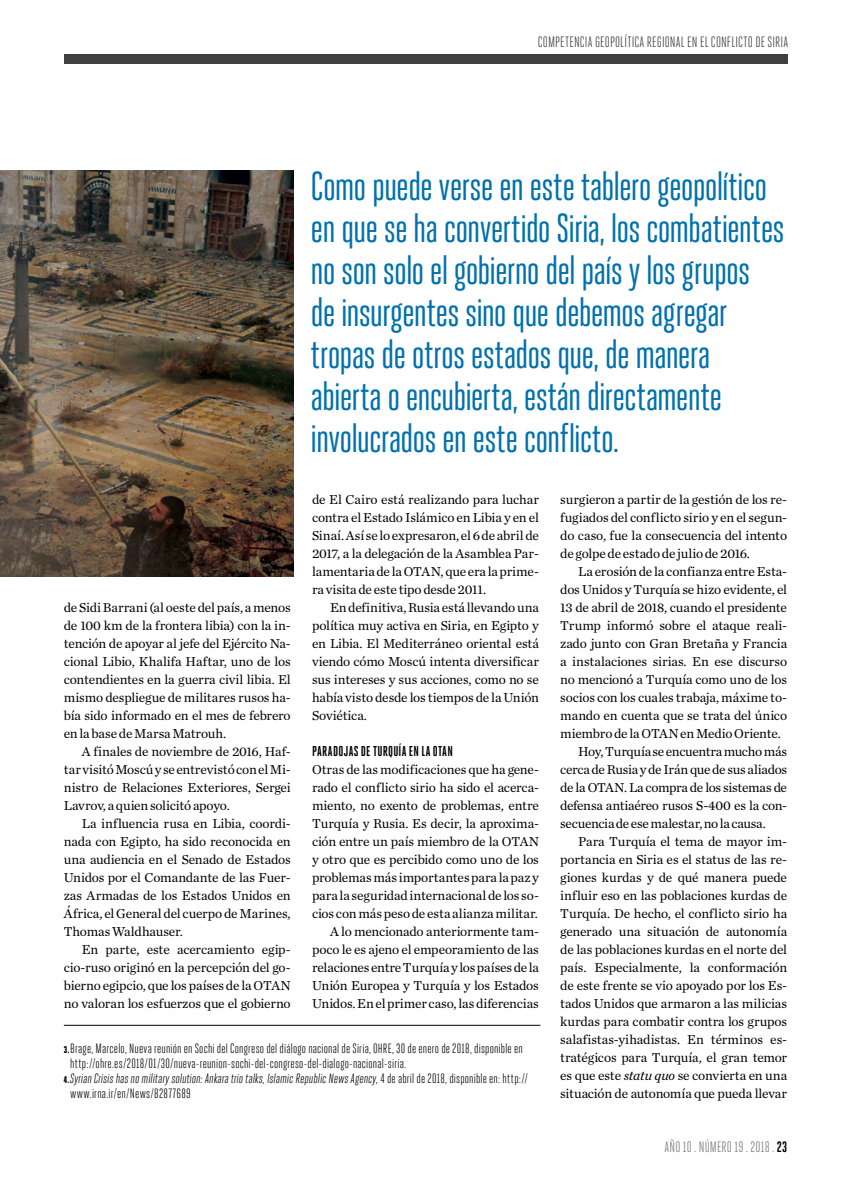
<style>
.page{position:relative;width:851px;height:1191px;background:#fff}
.page>*{position:absolute;margin:0;border:0;box-sizing:border-box;transform-origin:0 0}
.t1{font:40.5px/42px "Heroic Condensed";letter-spacing:-.025em;color:#0071ae}
.t2{font:15px "Heroic Condensed";letter-spacing:.01em;color:#414042}
.t3{font:15px "Heroic Condensed";letter-spacing:.015em;color:#77787b}
.t4{font:700 14.25px "Heroic Condensed";letter-spacing:.02em;color:#000}
.t5{font:13.5px/18px "Chronicle Text G1";letter-spacing:-.015em;color:#000;text-align:justify}
.t6{font:13.5px "Heroic Condensed";letter-spacing:.01em;color:#000}
.t7{font:italic 13.5px "Heroic Condensed";letter-spacing:.005em;color:#000}
.s1{font-weight:900;font-size:9.75px}
.s2{font-weight:900;font-style:normal;font-size:9.75px}
.s3{font-style:normal}
.s4{font-family:"Chronicle Text G2";font-style:italic}
.s5{font-weight:700;color:#000}
</style>
<div class="page">
<div style="left:64px;top:54px;width:723px;height:9px;background:#414042"></div>
<img style="left:0;top:171px;width:293px;height:405px">
<hr style="left:64px;top:1025px;width:476px;height:1px;background:#000">
<p class="t2" style="left:537px;top:33px;width:252px">COMPETENCIA GEOPOLÍTICA REGIONAL EN EL CONFLICTO DE SIRIA</p>
<p class="t1" style="left:310px;top:165px;width:475px">Como puede verse en este tablero geopolítico en que se ha convertido Siria, los combatientes no son solo el gobierno del país y los grupos de insurgentes sino que debemos agregar tropas de otros estados que, de manera abierta o encubierta, están directamente involucrados en este conflicto.</p>
<p class="t5" style="left:64px;top:598px;width:228px">de Sidi Barrani (al oeste del país, a menos de 100 km de la frontera libia) con la in&shy;tención de apoyar al jefe del Ejército Na&shy;cional Libio, Khalifa Haftar, uno de los contendientes en la guerra civil libia. El mismo despliegue de militares rusos ha&shy;bía sido informado en el mes de febrero en la base de Marsa Matrouh.</p>
<p class="t5" style="left:64px;top:742px;width:228px;text-indent:18px">A finales de noviembre de 2016, Haf&shy;tar visitó Moscú y se entrevistó con el Mi&shy;nistro de Relaciones Exteriores, Sergei Lavrov, a quien solicitó apoyo.</p>
<p class="t5" style="left:64px;top:814px;width:228px;text-indent:18px">La influencia rusa en Libia, coordi&shy;nada con Egipto, ha sido reconocida en una audiencia en el Senado de Estados Unidos por el Comandante de las Fuer&shy;zas Armadas de los Estados Unidos en África, el General del cuerpo de Marines, Thomas Waldhauser.</p>
<p class="t5" style="left:64px;top:940px;width:228px;text-indent:18px">En parte, este acercamiento egip&shy;cio-ruso originó en la percepción del go&shy;bierno egipcio, que los países de la OTAN no valoran los esfuerzos que el gobierno</p>
<p class="t5" style="left:312px;top:490px;width:228px">de El Cairo está realizando para luchar contra el Estado Islámico en Libia y en el Sinaí. Así se lo expresaron, el 6 de abril de 2017, a la delegación de la Asamblea Par&shy;lamentaria de la OTAN, que era la prime&shy;ra visita de este tipo desde 2011.</p>
<p class="t5" style="left:312px;top:598px;width:228px;text-indent:18px">En definitiva, Rusia está llevando una política muy activa en Siria, en Egipto y en Libia. El Mediterráneo oriental está viendo cómo Moscú intenta diversificar sus intereses y sus acciones, como no se había visto desde los tiempos de la Unión Soviética.</p>
<p class="t4" style="left:312px;top:743px;width:12px">PARADO</p>
<p class="t4" style="left:344px;top:743px;width:40px">JAS DE TURQUÍA</p>
<p class="t4" style="left:409px;top:743px;width:46px">EN LA OTAN</p>
<p class="t5" style="left:312px;top:760px;width:228px;text-align:right">Otras de las modificaciones que ha gene&shy;rado el conflicto sirio ha sido el acerca&shy;miento, no exento de problemas, entre Turquía y Rusia. Es decir, la aproxima&shy;ción entre un país miembro de la OTAN y otro que es percibido como uno de los problemas más importantes para la paz y para la seguridad internacional de los so&shy;cios con más peso de esta alianza militar.<br>A lo mencionado anteriormente tam&shy;poco le es ajeno el empeoramiento de las relaciones entre Turquía y los países de la Unión Europea y Turquía y los Estados Unidos. En el primer caso, las diferencias</p>
<p class="t6" style="left:64px;top:1040px;width:460px"><span class="s1">3.</span>Brage, Marcelo, Nueva reunión en Sochi del Congreso del diálogo nacional de Siria, OHRE, 30 de enero de 2018, disponible en</p>
<p class="t6" style="left:70px;top:1055px;width:337px">http://ohre.es/2018/01/30/nueva-reunion-sochi-del-congreso-del-dialogo-nacional-siria.</p>
<p class="t7" style="left:64px;top:1070px;width:465px"><span class="s2">4.</span>Syrian Crisis has no military solution: Ankara trio talks, Islamic Republic News Agency, <span class="s3">4 de abril de 2018, disponible en: http://</span></p>
<p class="t6" style="left:70px;top:1085px;width:122px">www.irna.ir/en/News/82877689</p>
<p class="t5" style="left:560px;top:490px;width:228px">surgieron a partir de la gestión de los re&shy;fugiados del conflicto sirio y en el segun&shy;do caso, fue la consecuencia del intento de golpe de estado de julio de 2016.</p>
<p class="t5" style="left:578px;top:562px;width:210px">La erosión de la confianza entre Esta-</p>
<p class="t5" style="left:560px;top:580px;width:228px">dos Unidos y Turquía se hizo evidente, el</p>
<p class="t5" style="left:560px;top:598px;width:228px">13 de abril de 2018, cuando el presidente</p>
<p class="t5" style="left:560px;top:616px;width:228px">Trump informó sobre el ataque reali-</p>
<p class="t5" style="left:560px;top:634px;width:228px">zado junto con Gran Bretaña y Francia</p>
<p class="t5" style="left:560px;top:652px;width:228px">a instalaciones sirias. En ese discurso</p>
<p class="t5" style="left:560px;top:670px;width:228px">no mencionó a Turquía como uno de los</p>
<p class="t5" style="left:560px;top:688px;width:228px">socios con los cuales trabaja, máxime to-</p>
<p class="t5" style="left:560px;top:706px;width:228px">mando en cuenta que se trata del único</p>
<p class="t5" style="left:560px;top:724px;width:222px">miembro de la OTAN en Medio Oriente.</p>
<p class="t5" style="left:578px;top:742px;width:210px">Hoy, Turquía se encuentra mucho más</p>
<p class="t5" style="left:560px;top:760px;width:228px">cerca de Rusia y de Irán que de sus aliados</p>
<p class="t5" style="left:560px;top:778px;width:228px">de la OTAN. La compra de los sistemas de</p>
<p class="t5" style="left:560px;top:796px;width:228px">defensa antiaéreo rusos S-400 es la con-</p>
<p class="t5" style="left:560px;top:814px;width:207px">secuencia de ese malestar, no la causa.</p>
<p class="t5" style="left:578px;top:832px;width:210px">Para Turquía el tema de mayor im-</p>
<p class="t5" style="left:560px;top:850px;width:228px">portancia en Siria es el status de las re-</p>
<p class="t5" style="left:560px;top:868px;width:228px">giones kurdas y de qué manera puede</p>
<p class="t5" style="left:560px;top:886px;width:228px">influir eso en las poblaciones kurdas de</p>
<p class="t5" style="left:560px;top:904px;width:228px">Turquía. De hecho, el conflicto sirio ha</p>
<p class="t5" style="left:560px;top:922px;width:228px">generado una situación de autonomía</p>
<p class="t5" style="left:560px;top:940px;width:228px">de las poblaciones kurdas en el norte del</p>
<p class="t5" style="left:560px;top:958px;width:228px">país. Especialmente, la conformación</p>
<p class="t5" style="left:560px;top:976px;width:228px">de este frente se vio apoyado por los Es-</p>
<p class="t5" style="left:560px;top:994px;width:228px">tados Unidos que armaron a las milicias</p>
<p class="t5" style="left:560px;top:1012px;width:228px">kurdas para combatir contra los grupos</p>
<p class="t5" style="left:560px;top:1030px;width:228px">salafistas-yihadistas. En términos es-</p>
<p class="t5" style="left:560px;top:1048px;width:228px">tratégicos para Turquía, el gran temor</p>
<p class="t5" style="left:560px;top:1066px;width:228px">es que este <span class="s4">statu quo</span> se convierta en una</p>
<p class="t5" style="left:560px;top:1084px;width:228px">situación de autonomía que pueda llevar</p>
<p class="t3" style="left:664px;top:1139px;width:124px">AÑO 10 . NÚMERO 19 . 2018 . <span class="s5">23</span></p>
</div>
